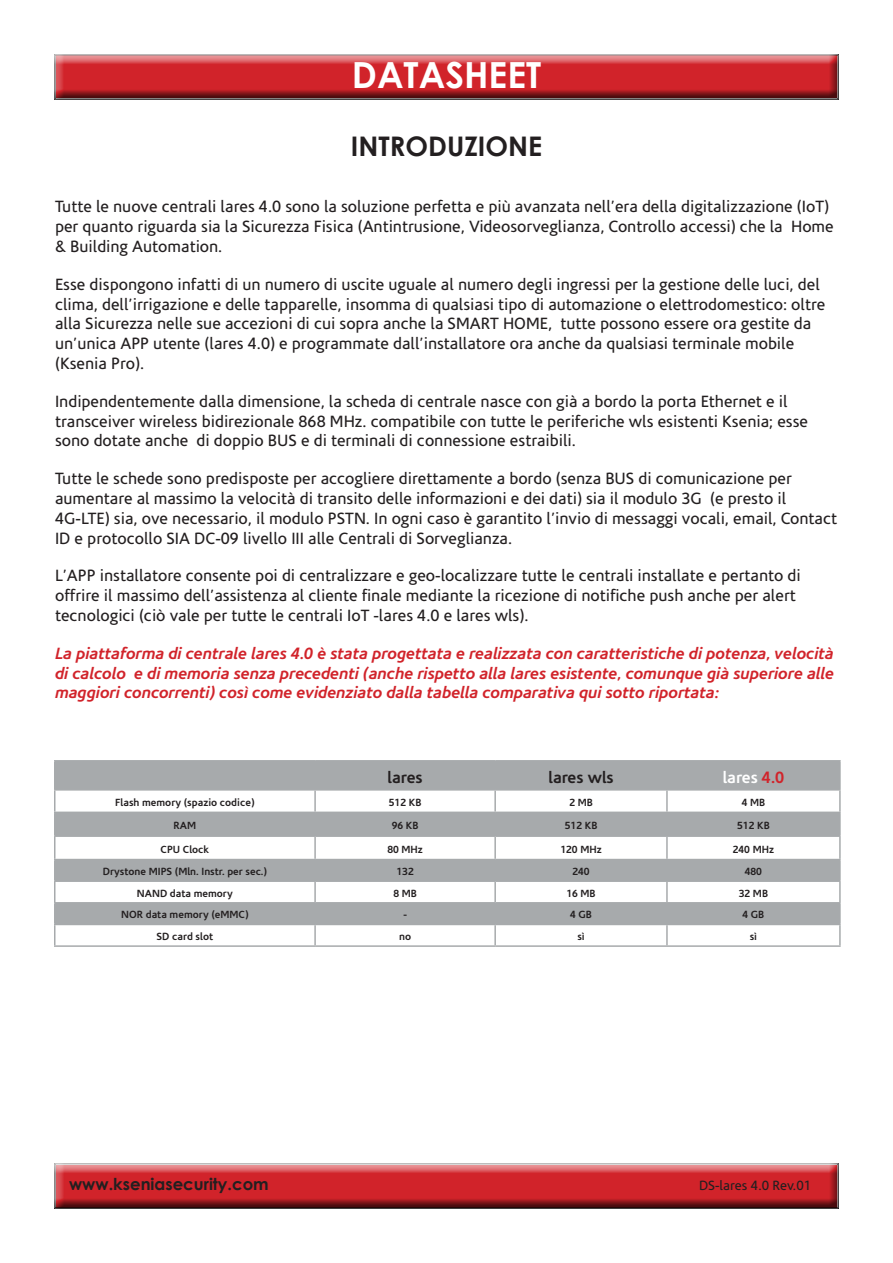
<style>
.page{position:relative;width:893px;height:1263px;background:#fff}
.page>*{position:absolute;margin:0;border:0;box-sizing:border-box;transform-origin:0 0}
.t1{font:700 36px "Century Gothic";color:#fff}
.t2{font:700 27px "Century Gothic";color:#231f20}
.t3{font:16.5px/19.8px "Corisande";color:#231f20}
.t4{font:italic 700 16.5px/19.8px "Corisande";color:#d1232a;text-align:justify}
.t5{font:700 16.5px "Century Gothic";color:#231f20}
.t6{font:700 16.5px "Corisande";color:#231f20}
.t7{font:700 16.5px "Corisande";color:#fff}
.t8{font:13.5px "Corisande";color:#231f20}
.t9{font:700 10.5px "Corisande";color:#231f20}
.s1{color:#d1232a}
</style>
<div class="page">
<div style="left:53px;top:54px;width:786px;height:48px;background:#231f20;opacity:.75"></div>
<div style="left:53px;top:1163px;width:787px;height:48px;background:#231f20;opacity:.75"></div>
<svg style="left:56px;top:761px;width:783px;height:163px;fill:#a7aaac"></svg>
<hr style="left:54px;top:760px;width:261px;height:1px;background:#a7aaac">
<hr style="left:54px;top:761px;width:2px;height:28px;background:#a7aaac">
<hr style="left:315px;top:760px;width:180px;height:1px;background:#a7aaac">
<hr style="left:314px;top:761px;width:2px;height:28px;background:#a7aaac">
<hr style="left:495px;top:760px;width:172px;height:1px;background:#a7aaac">
<hr style="left:494px;top:761px;width:2px;height:28px;background:#a7aaac">
<hr style="left:667px;top:760px;width:174px;height:1px;background:#a7aaac">
<hr style="left:666px;top:761px;width:2px;height:28px;background:#a7aaac">
<hr style="left:839px;top:761px;width:2px;height:28px;background:#a7aaac">
<hr style="left:54px;top:789px;width:261px;height:1px;background:#a7aaac">
<hr style="left:54px;top:790px;width:2px;height:21px;background:#a7aaac">
<hr style="left:315px;top:789px;width:180px;height:1px;background:#a7aaac">
<hr style="left:314px;top:790px;width:2px;height:21px;background:#a7aaac">
<hr style="left:495px;top:789px;width:172px;height:1px;background:#a7aaac">
<hr style="left:494px;top:790px;width:2px;height:21px;background:#a7aaac">
<hr style="left:667px;top:789px;width:174px;height:1px;background:#a7aaac">
<hr style="left:666px;top:790px;width:2px;height:21px;background:#a7aaac">
<hr style="left:839px;top:790px;width:2px;height:21px;background:#a7aaac">
<hr style="left:54px;top:811px;width:261px;height:2px;background:#a7aaac">
<hr style="left:54px;top:813px;width:2px;height:22px;background:#a7aaac">
<hr style="left:315px;top:811px;width:180px;height:2px;background:#a7aaac">
<hr style="left:314px;top:813px;width:2px;height:22px;background:#a7aaac">
<hr style="left:495px;top:811px;width:172px;height:2px;background:#a7aaac">
<hr style="left:494px;top:813px;width:2px;height:22px;background:#a7aaac">
<hr style="left:667px;top:811px;width:174px;height:2px;background:#a7aaac">
<hr style="left:666px;top:813px;width:2px;height:22px;background:#a7aaac">
<hr style="left:839px;top:813px;width:2px;height:22px;background:#a7aaac">
<hr style="left:54px;top:835px;width:261px;height:2px;background:#a7aaac">
<hr style="left:54px;top:837px;width:2px;height:22px;background:#a7aaac">
<hr style="left:315px;top:835px;width:180px;height:2px;background:#a7aaac">
<hr style="left:314px;top:837px;width:2px;height:22px;background:#a7aaac">
<hr style="left:495px;top:835px;width:172px;height:2px;background:#a7aaac">
<hr style="left:494px;top:837px;width:2px;height:22px;background:#a7aaac">
<hr style="left:667px;top:835px;width:174px;height:2px;background:#a7aaac">
<hr style="left:666px;top:837px;width:2px;height:22px;background:#a7aaac">
<hr style="left:839px;top:837px;width:2px;height:22px;background:#a7aaac">
<hr style="left:54px;top:859px;width:261px;height:1px;background:#a7aaac">
<hr style="left:54px;top:860px;width:2px;height:20px;background:#a7aaac">
<hr style="left:315px;top:859px;width:180px;height:1px;background:#a7aaac">
<hr style="left:314px;top:860px;width:2px;height:20px;background:#a7aaac">
<hr style="left:495px;top:859px;width:172px;height:1px;background:#a7aaac">
<hr style="left:494px;top:860px;width:2px;height:20px;background:#a7aaac">
<hr style="left:667px;top:859px;width:174px;height:1px;background:#a7aaac">
<hr style="left:666px;top:860px;width:2px;height:20px;background:#a7aaac">
<hr style="left:839px;top:860px;width:2px;height:20px;background:#a7aaac">
<hr style="left:54px;top:880px;width:261px;height:2px;background:#a7aaac">
<hr style="left:54px;top:882px;width:2px;height:20px;background:#a7aaac">
<hr style="left:315px;top:880px;width:180px;height:2px;background:#a7aaac">
<hr style="left:314px;top:882px;width:2px;height:20px;background:#a7aaac">
<hr style="left:495px;top:880px;width:172px;height:2px;background:#a7aaac">
<hr style="left:494px;top:882px;width:2px;height:20px;background:#a7aaac">
<hr style="left:667px;top:880px;width:174px;height:2px;background:#a7aaac">
<hr style="left:666px;top:882px;width:2px;height:20px;background:#a7aaac">
<hr style="left:839px;top:882px;width:2px;height:20px;background:#a7aaac">
<hr style="left:54px;top:902px;width:261px;height:1px;background:#a7aaac">
<hr style="left:54px;top:903px;width:2px;height:21px;background:#a7aaac">
<hr style="left:315px;top:902px;width:180px;height:1px;background:#a7aaac">
<hr style="left:314px;top:903px;width:2px;height:21px;background:#a7aaac">
<hr style="left:495px;top:902px;width:172px;height:1px;background:#a7aaac">
<hr style="left:494px;top:903px;width:2px;height:21px;background:#a7aaac">
<hr style="left:667px;top:902px;width:174px;height:1px;background:#a7aaac">
<hr style="left:666px;top:903px;width:2px;height:21px;background:#a7aaac">
<hr style="left:839px;top:903px;width:2px;height:21px;background:#a7aaac">
<hr style="left:54px;top:924px;width:261px;height:1px;background:#a7aaac">
<hr style="left:54px;top:925px;width:2px;height:20px;background:#a7aaac">
<hr style="left:315px;top:924px;width:180px;height:1px;background:#a7aaac">
<hr style="left:314px;top:925px;width:2px;height:20px;background:#a7aaac">
<hr style="left:495px;top:924px;width:172px;height:1px;background:#a7aaac">
<hr style="left:494px;top:925px;width:2px;height:20px;background:#a7aaac">
<hr style="left:667px;top:924px;width:174px;height:1px;background:#a7aaac">
<hr style="left:666px;top:925px;width:2px;height:20px;background:#a7aaac">
<hr style="left:839px;top:925px;width:2px;height:20px;background:#a7aaac">
<hr style="left:54px;top:945px;width:261px;height:2px;background:#a7aaac">
<hr style="left:315px;top:945px;width:180px;height:2px;background:#a7aaac">
<hr style="left:495px;top:945px;width:172px;height:2px;background:#a7aaac">
<hr style="left:667px;top:945px;width:174px;height:2px;background:#a7aaac">
<h1 class="t1" style="left:352px;top:48px;width:191px">DATASHEET</h1>
<h2 class="t2" style="left:351px;top:126px;width:193px">INTRODUZIONE</h2>
<p class="t3" style="left:55px;top:197px;width:780px">Tutte le nuove centrali lares 4.0 sono la soluzione perfetta e più avanzata nell’era della digitalizzazione (IoT) per quanto riguarda sia la Sicurezza Fisica (Antintrusione, Videosorveglianza, Controllo accessi) che la Home &amp; Building Automation.</p>
<p class="t3" style="left:55px;top:275px;width:772px">Esse dispongono infatti di un numero di uscite uguale al numero degli ingressi per la gestione delle luci, del clima, dell’irrigazione e delle tapparelle, insomma di qualsiasi tipo di automazione o elettrodomestico: oltre alla Sicurezza nelle sue accezioni di cui sopra anche la SMART HOME, tutte possono essere ora gestite da un’unica APP utente (lares 4.0) e programmate dall’installatore ora anche da qualsiasi terminale mobile (Ksenia Pro).</p>
<p class="t3" style="left:55px;top:392px;width:755px">Indipendentemente dalla dimensione, la scheda di centrale nasce con già a bordo la porta Ethernet e il transceiver wireless bidirezionale 868 MHz. compatibile con tutte le periferiche wls esistenti Ksenia; esse sono dotate anche di doppio BUS e di terminali di connessione estraibili.</p>
<p class="t3" style="left:55px;top:469px;width:783px">Tutte le schede sono predisposte per accogliere direttamente a bordo (senza BUS di comunicazione per aumentare al massimo la velocità di transito delle informazioni e dei dati) sia il modulo 3G (e presto il 4G-LTE) sia, ove necessario, il modulo PSTN. In ogni caso è garantito l’invio di messaggi vocali, email, Contact ID e protocollo SIA DC-09 livello III alle Centrali di Sorveglianza.</p>
<p class="t3" style="left:55px;top:566px;width:747px">L’APP installatore consente poi di centralizzare e geo-localizzare tutte le centrali installate e pertanto di offrire il massimo dell’assistenza al cliente finale mediante la ricezione di notifiche push anche per alert tecnologici (ciò vale per tutte le centrali IoT -lares 4.0 e lares wls).</p>
<p class="t4" style="left:55px;top:644px;width:780px">La piattaforma di centrale lares 4.0 è stata progettata e realizzata con caratteristiche di potenza, velocità di calcolo e di memoria senza precedenti (anche rispetto alla lares esistente, comunque già superiore alle maggiori concorrenti) così come evidenziato dalla tabella comparativa qui sotto riportata:</p>
<p class="t6" style="left:388px;top:768px;width:37px">lares</p>
<p class="t6" style="left:549px;top:768px;width:67px">lares wls</p>
<p class="t7" style="left:723px;top:768px;width:63px">lares <span class="s1">4.0</span></p>
<p class="t9" style="left:115px;top:796px;width:141px">Flash memory (spazio codice)</p>
<p class="t9" style="left:389px;top:796px;width:34px">512 KB</p>
<p class="t9" style="left:569px;top:796px;width:25px">2 MB</p>
<p class="t9" style="left:742px;top:796px;width:25px">4 MB</p>
<p class="t9" style="left:174px;top:819px;width:24px">RAM</p>
<p class="t9" style="left:392px;top:819px;width:28px">96 KB</p>
<p class="t9" style="left:565px;top:819px;width:34px">512 KB</p>
<p class="t9" style="left:737px;top:819px;width:34px">512 KB</p>
<p class="t9" style="left:161px;top:843px;width:50px">CPU Clock</p>
<p class="t9" style="left:387px;top:843px;width:37px">80 MHz</p>
<p class="t9" style="left:560px;top:843px;width:43px">120 MHz</p>
<p class="t9" style="left:733px;top:843px;width:43px">240 MHz</p>
<p class="t9" style="left:103px;top:865px;width:166px">Drystone MIPS (Mln. Instr. per sec.)</p>
<p class="t9" style="left:396px;top:865px;width:19px">132</p>
<p class="t9" style="left:572px;top:865px;width:19px">240</p>
<p class="t9" style="left:745px;top:865px;width:19px">480</p>
<p class="t9" style="left:137px;top:887px;width:97px">NAND data memory</p>
<p class="t9" style="left:393px;top:887px;width:25px">8 MB</p>
<p class="t9" style="left:566px;top:887px;width:31px">16 MB</p>
<p class="t9" style="left:739px;top:887px;width:31px">32 MB</p>
<p class="t9" style="left:121px;top:909px;width:129px">NOR data memory (eMMC)</p>
<p class="t9" style="left:403px;top:909px;width:5px">-</p>
<p class="t9" style="left:570px;top:909px;width:23px">4 GB</p>
<p class="t9" style="left:742px;top:909px;width:23px">4 GB</p>
<p class="t9" style="left:157px;top:930px;width:58px">SD card slot</p>
<p class="t9" style="left:399px;top:930px;width:14px">no</p>
<p class="t9" style="left:577px;top:930px;width:9px">sì</p>
<p class="t9" style="left:750px;top:930px;width:9px">sì</p>
<p class="t5" style="left:69px;top:1172px;width:201px">www.kseniasecurity.com</p>
<p class="t8" style="left:699px;top:1178px;width:114px">DS-lares 4.0 Rev.01</p>
</div>
